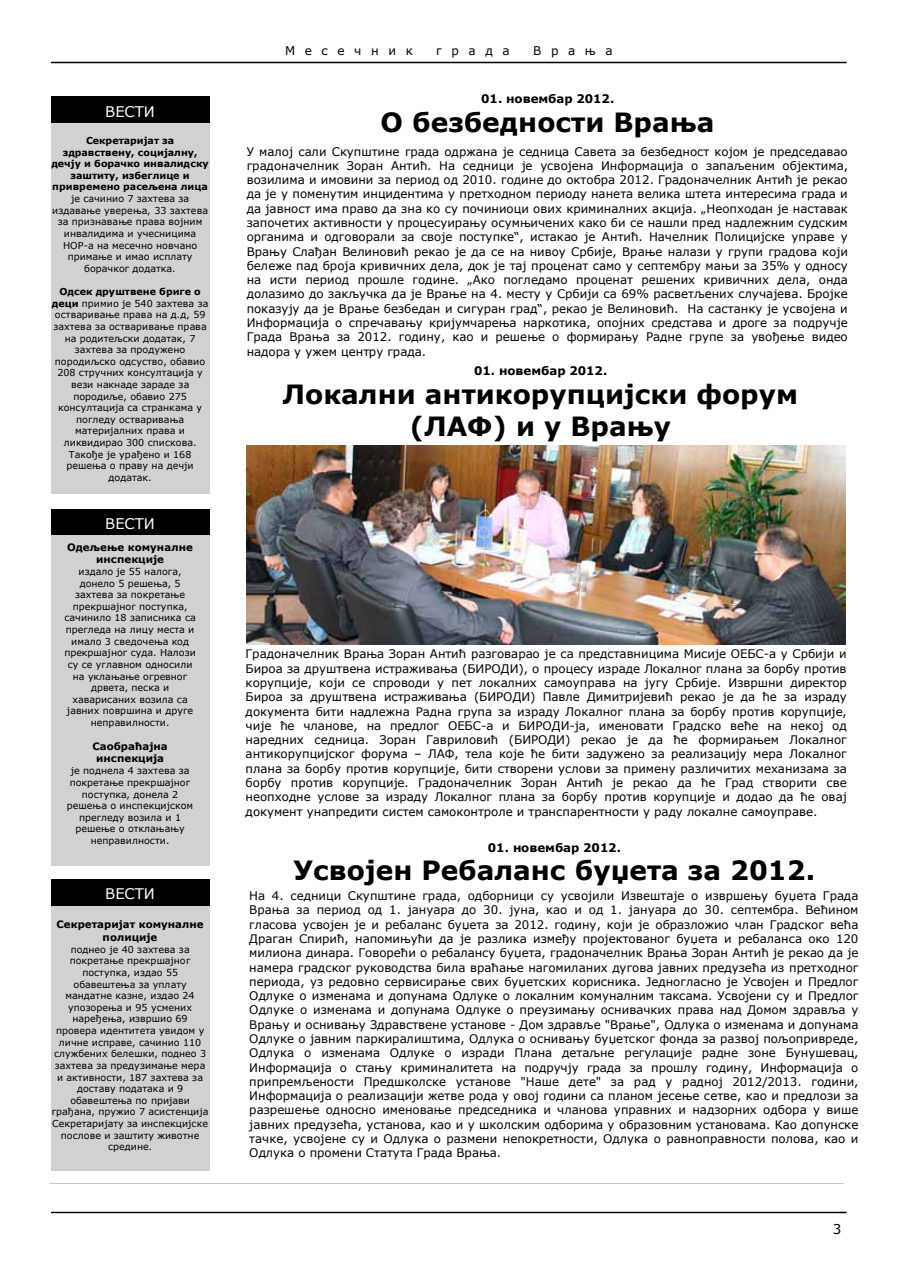
<style>
.page{position:relative;width:902px;height:1280px;background:#fff}
.page>*{position:absolute;margin:0;border:0;box-sizing:border-box;transform-origin:0 0}
.t1{font:700 26.4px/32.1px "Verdana";color:#000;text-align:center}
.t2{font:14.7px "Verdana";color:#fff}
.t3{font:13.5px "Verdana";color:#000}
.t4{font:12px "Verdana";letter-spacing:.8em;color:#000}
.t5{font:11.85px/14.2px "Verdana";letter-spacing:-.005em;color:#000;text-align:justify}
.t6{font:700 11.85px "Verdana";letter-spacing:-.005em;color:#000}
.t7{font:700 10.2px/12.5px "Verdana";letter-spacing:.005em;color:#000;text-align:center}
.t8{font:9.6px/11.6px "Verdana";letter-spacing:.005em;color:#000;text-align:center}
.t9{font:700 9.6px/11.7px "Verdana";color:#000;text-align:center}
.s1{font-weight:700}
</style>
<div class="page">
<hr style="left:51px;top:62px;width:795px;height:1px;background:#000">
<hr style="left:51px;top:1212px;width:795px;height:1px;background:#000">
<hr style="left:49px;top:1184px;width:794px;height:1px;background:#000">
<div style="left:51px;top:96px;width:158px;height:27px;background:#000"></div>
<div style="left:51px;top:123px;width:158px;height:370px;background:#d0d1d2"></div>
<div style="left:51px;top:879px;width:158px;height:27px;background:#000"></div>
<div style="left:51px;top:906px;width:158px;height:264px;background:#d0d1d2"></div>
<div style="left:51px;top:509px;width:158px;height:26px;background:#000"></div>
<div style="left:51px;top:535px;width:158px;height:331px;background:#d0d1d2"></div>
<img style="left:247px;top:446px;width:598px;height:199px">
<p class="t2" style="left:105px;top:102px;width:51px">ВЕСТИ</p>
<p class="t9" style="left:51px;top:134px;width:159px">Секретаријат за здравствену, социјалну, дечју и борачко инвалидску заштиту, избеглице и привремено расељена лица</p>
<p class="t8" style="left:52px;top:193px;width:157px">је сачинио 7 захтева за издавање уверења, 33 захтева за признавање права војним инвалидима и учесницима<br>НОР-а на месечно новчано примање и имао исплату борачког додатка.</p>
<p class="t8" style="left:52px;top:285px;width:158px"><span class="s1">Одсек друштвене бриге о деци</span> примио је 540 захтева за остваривање права на д.д, 59 захтева за остваривање права на родитељски додатак, 7 захтева за продужено породиљско одсуство, обавио<br>208 стручних консултација у вези накнаде зараде за породиље, обавио 275 консултација са странкама у погледу остваривања материјалних права и ликвидирао 300 спискова.<br>Такође je урађенo и 168 решења о праву на дечји додатак.</p>
<p class="t2" style="left:105px;top:514px;width:51px">ВЕСТИ</p>
<p class="t7" style="left:67px;top:540px;width:127px">Одељење комуналне инспекције</p>
<p class="t8" style="left:64px;top:565px;width:133px">издало је 55 налога, донело 5 решења, 5 захтевa за покретање прекршајног поступка, сачинило 18 записника са прегледа на лицу места и имало 3 сведочења код прекршајног суда. Налози су се углавном односили на уклањање огревног дрвета, песка и хаварисаних возила са јавних површина и друге неправилности.</p>
<p class="t7" style="left:93px;top:740px;width:77px">Саобраћајна инспекција</p>
<p class="t8" style="left:67px;top:765px;width:128px">је поднела 4 захтева за покретање прекршајног поступка, донела 2 решења о инспекцијском прегледу возила и 1 решење о отклањању неправилности.</p>
<p class="t2" style="left:105px;top:885px;width:51px">ВЕСТИ</p>
<p class="t7" style="left:57px;top:918px;width:149px">Секретаријат комунaлне полиције</p>
<p class="t8" style="left:52px;top:943px;width:158px">поднео je 40 захтева за покретање прекршајног поступка, издао 55 обавештења за уплату мандатне казне, издао 24 упозорења и 95 усмених наређења, извршио 69 проверa идентитета увидом у личне исправе, сачинио 110 службених белешки, поднео 3 захтевa за предузимање мера и активности, 187 захтева за доставу података и 9 обавештења по пријави грађана, пружио 7 асистенција<br>Секретаријату за инспекцијске послове и заштиту животне средине.</p>
<p class="t4" style="left:285px;top:43px;width:129px">Месечник</p>
<p class="t4" style="left:436px;top:43px;width:75px">града</p>
<p class="t4" style="left:533px;top:43px;width:81px">Врања</p>
<p class="t6" style="left:481px;top:91px;width:135px">01. новембар 2012.</p>
<h1 class="t1" style="left:380px;top:105px;width:335px">О безбедности Врања</h1>
<p class="t5" style="left:247px;top:144px;width:602px">У малој сали Скупштине града одржана је седница Савета за безбедност којом је председавао градоначелник Зоран Антић. На седници је усвојена Информација о запаљеним објектима, возилима и имовини за период од 2010. године до октобра 2012. Градоначелник Антић је рекао да је у поменутим инцидентима у претходном периоду нанета велика штета интересима града и да јавност има право да зна ко су починиоци ових криминалних акција. „Неопходан је наставак започетих активности у процесуирању осумњичених како би се нашли пред надлежним судским органима и одговорали за своје поступке“, истакао је Антић. Начелник Полицијске управе у Врању Слађан Велиновић рекао је да се на нивоу Србије, Врање налази у групи градова који бележе пад броја кривичних дела, док је тај проценат само у септембру мањи за 35% у односу на исти период прошле године. „Ако погледамо проценат решених кривичних дела, онда долазимо до закључка да је Врање на 4. месту у Србији са 69% расветљених случајева. Бројке показују да је Врање безбедан и сигуран град“, рекао је Велиновић. На састанку је усвојена и Информација о спречавању кријумчарења наркотика, опојних средстава и дроге за подручје Града Врања за 2012. годину, као и решење о формирању Радне групе за увођење видео надора у ужем центру града.</p>
<p class="t6" style="left:474px;top:363px;width:135px">01. новембар 2012.</p>
<h1 class="t1" style="left:283px;top:377px;width:516px">Локални антикорупцијски форум (ЛАФ) и у Врању</h1>
<p class="t5" style="left:245px;top:646px;width:602px">Градоначелник Врања Зоран Антић разговарао је са представницима Мисије ОЕБС-а у Србији и Бироа за друштвена истраживања (БИРОДИ), о процесу израде Локалног плана за борбу против корупције, који се спроводи у пет локалних самоуправа на југу Србије. Извршни директор Бироа за друштвена истраживања (БИРОДИ) Павле Димитријевић рекао је да ће за израду документа бити надлежна Радна група за израду Локалног плана за борбу против корупције, чије ће чланове, на предлог ОЕБС-а и БИРОДИ-ја, именовати Градско веће на некој од наредних седница. Зоран Гавриловић (БИРОДИ) рекао је да ће формирањем Локалног антикорупцијског форума – ЛАФ, тела које ће бити задужено за реализацију мера Локалног плана за борбу против корупције, бити створени услови за примену различитих механизама за борбу против корупције. Градоначелник Зоран Антић је рекао да ће Град створити све неопходне услове за израду Локалног плана за борбу против корупције и додао да ће овај документ унапредити систем самоконтроле и транспарентности у раду локалне самоуправе.</p>
<p class="t6" style="left:487px;top:840px;width:135px">01. новембар 2012.</p>
<h1 class="t1" style="left:293px;top:854px;width:523px">Усвојен Ребаланс буџета за 2012.</h1>
<p class="t5" style="left:249px;top:888px;width:610px">На 4. седници Скупштине града, одборници су усвојили Извештаје о извршењу буџета Града Врања за период од 1. јануара до 30. јуна, као и од 1. јануара до 30. септембра. Већином гласова усвојен је и ребаланс буџета за 2012. годину, који је образложио члан Градског већа Драган Спирић, напомињући да је разлика између пројектованог буџета и ребаланса око 120 милиона динара. Говорећи о ребалансу буџета, градоначелник Врања Зоран Антић је рекао да је намера градског руководства била враћање нагомиланих дугова јавних предузећа из претходног периода, уз редовно сервисирање свих буџетских корисника. Једногласно је Усвојен и Предлог Одлуке о изменама и допунама Одлуке о локалним комуналним таксама. Усвојени су и Предлог Одлуке о изменама и допунама Одлуке о преузимању оснивачких права над Домом здравља у Врању и оснивању Здравствене установе - Дом здравље "Врање", Одлука о изменама и допунама Одлуке о јавним паркиралиштима, Одлука о оснивању буџетског фонда за развој пољопривреде, Одлука о изменама Одлуке о изради Плана детаљне регулације радне зоне Бунушевац, Информација о стању криминалитета на подручју града за прошлу годину, Информација о припремљености Предшколске установе "Наше дете" за рад у радној 2012/2013. години, Информација о реализацији жетве рода у овој години са планом јесење сетве, као и предлози за разрешење односно именовање председника и чланова управних и надзорних одбора у више јавних предузећа, установа, као и у школским одборима у образовним установама. Као допунске тачке, усвојене су и Одлука о размени непокретности, Одлука о равноправности полова, као и Одлука о промени Статута Града Врања.</p>
<p class="t3" style="left:832px;top:1221px;width:10px">3</p>
</div>
